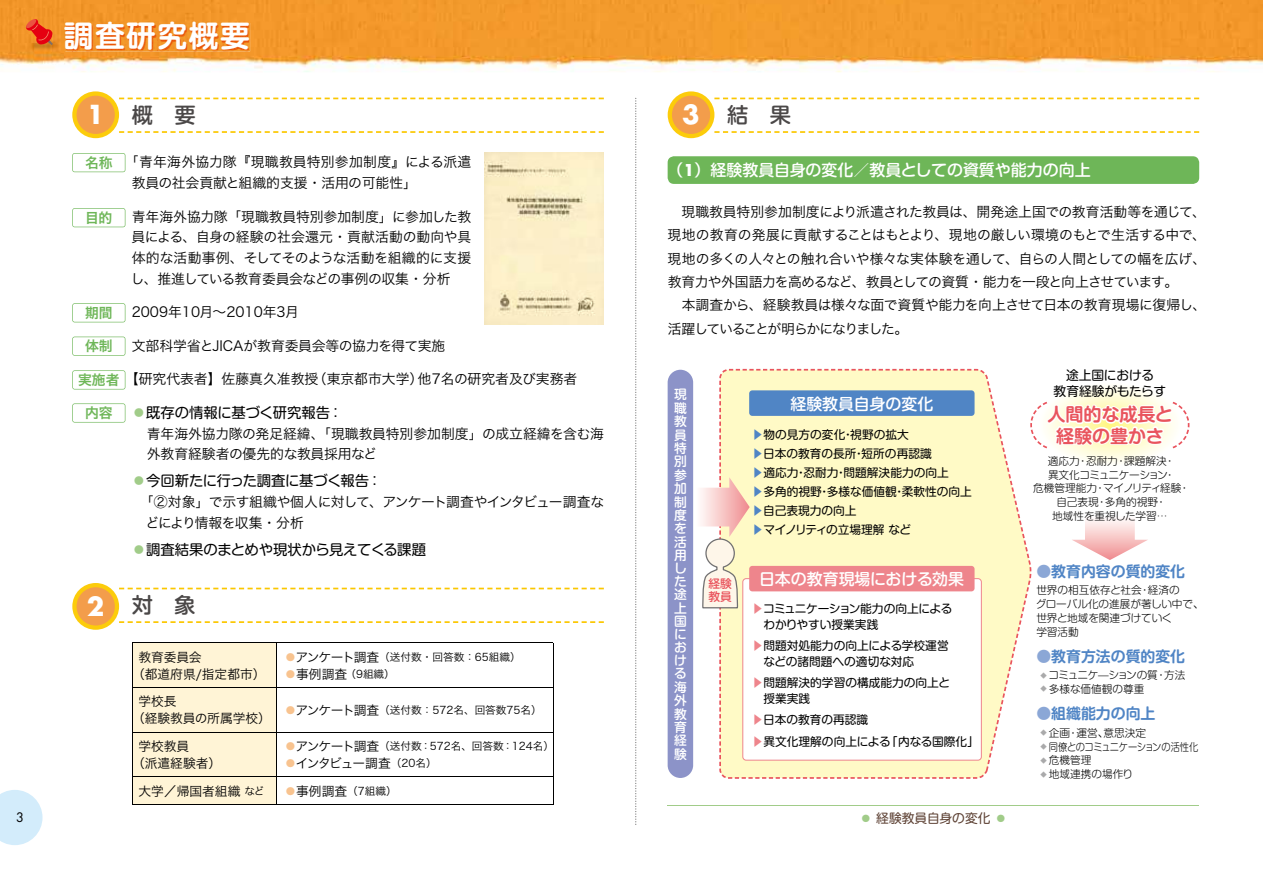
<style>
.page{position:relative;width:1263px;height:893px;background:#fff}
.page>*{position:absolute;margin:0;border:0;box-sizing:border-box;transform-origin:0 0}
.t1{font:29.7px "Shin M Go Pro De Bold 90 pv RKSJ H";letter-spacing:.05em;color:#fff}
.t2{font:700 25.5px "Futura";color:#fff}
.t3{font:21.3px "Shin M Go Pro Medium 90 pv RKSJ H";color:#4b4848}
.t4{font:18px/21.3px "Shin M Go Pro De Bold 90 pv RKSJ H";color:#e9545d;text-align:center}
.t5{font:15.9px "Shin M Go Pro Medium 90 pv RKSJ H";color:#fff}
.t6{font:14.85px "Shin M Go Pro De Bold 90 pv RKSJ H";color:#5085c5}
.t7{font:14.4px "Shin M Go Pro Regular 90 pv RKSJ H";letter-spacing:-.03em;color:#000}
.t8{font:14.4px "Shin M Go Pro Regular 90 pv RKSJ H";letter-spacing:-.01em;color:#000}
.t9{font:13.8px/23.4px "Hira Kaku Pro W3 90 pv RKSJ H";letter-spacing:-.02em;color:#000}
.t10{font:13.8px/20.7px "Hira Kaku Pro W3 90 pv RKSJ H";color:#000}
.t11{font:13.8px "Hira Kaku Pro W6 90 pv RKSJ H";color:#6eb658}
.t12{font:12.75px/17px "Hira Kaku Pro W3 90 pv RKSJ H";color:#000}
.t13{font:12.75px/13.4px "Shin M Go Pro Medium 90 pv RKSJ V";color:#fff;text-align:justify}
.t14{font:12.75px/15.9px "Shin M Go Pro Regular 90 pv RKSJ H";letter-spacing:-.02em;color:#000;text-align:center}
.t15{font:12.75px "Hira Kaku Pro W3 90 pv RKSJ H";letter-spacing:-.09em;color:#000}
.t16{font:12.75px "Shin M Go Pro Regular 90 pv RKSJ H";color:#5e4235}
.t17{font:12.75px "Futura";color:#000}
.t18{font:11.7px/19.2px "Shin M Go Pro Regular 90 pv RKSJ H";color:#000}
.t19{font:11.7px/12.8px "Shin M Go Pro Medium 90 pv RKSJ H";color:#e9545d}
.t20{font:10.65px/13.8px "Shin M Go Pro Light 90 pv RKSJ H";color:#000}
.t21{font:10.65px "Hira Kaku Pro W3 90 pv RKSJ H";color:#000}
.t22{font:10.65px "Shin M Go Pro Light 90 pv RKSJ H";letter-spacing:-.04em;color:#000;scale:.87 1}
.t23{font:10.65px "Shin M Go Pro Light 90 pv RKSJ H";letter-spacing:-.04em;color:#000}
.s1{font-family:"Hira Kaku Pro W6 90 pv RKSJ H";color:#6eb658}
.s2{color:#a1cc89}
.s3{font-size:12.75px;color:#f8c38f}
.s4{font-size:12.75px}
.s5{font-family:"Shin Go Pro Medium 90 pv RKSJ H"}
.s6{font-family:"Futura";font-weight:700}
.s7{color:#5085c5}
.s8{color:#8ba7d6}
.s9{color:#ee858c}
.s10{color:#f8c38f}
.s11{font-size:10.65px}
.s12{font-size:12.15px;color:#a1cc89}
</style>
<div class="page">
<img style="left:1px;top:0;width:1262px;height:72px">
<hr style="left:277px;top:643px;width:276px;height:1px;background:#000">
<hr style="left:277px;top:687px;width:276px;height:1px;background:#000">
<hr style="left:277px;top:732px;width:276px;height:1px;background:#000">
<hr style="left:277px;top:777px;width:276px;height:1px;background:#000">
<div style="left:132px;top:643px;width:145px;height:161px;background:#fff4d6"></div>
<hr style="left:132px;top:804px;width:145px;height:1px;background:#000">
<hr style="left:277px;top:804px;width:276px;height:1px;background:#000">
<hr style="left:553px;top:643px;width:1px;height:44px;background:#000">
<hr style="left:553px;top:688px;width:1px;height:44px;background:#000">
<hr style="left:553px;top:732px;width:1px;height:45px;background:#000">
<svg style="left:553px;top:777px;width:1px;height:27px"></svg>
<div style="left:668px;top:156px;width:531px;height:28px;background:#6eb658;border-radius:6px"></div>
<hr style="left:668px;top:805px;width:531px;height:1px;background:#a1cc89">
<svg style="left:668px;top:91px;width:531px;height:47px"></svg>
<img style="left:66px;top:23px;width:184px;height:28px">
<div style="left:66px;top:23px;width:183px;height:27px;background:#f29629"></div>
<img style="left:484px;top:152px;width:120px;height:172px">
<svg style="left:72px;top:153px;width:53px;height:19px"></svg>
<svg style="left:72px;top:208px;width:53px;height:19px"></svg>
<svg style="left:72px;top:303px;width:53px;height:19px"></svg>
<svg style="left:72px;top:337px;width:53px;height:19px"></svg>
<svg style="left:72px;top:403px;width:53px;height:20px"></svg>
<svg style="left:72px;top:370px;width:53px;height:19px"></svg>
<div style="left:668px;top:370px;width:25px;height:408px;background:#8c93c8;border-radius:13px"></div>
<svg style="left:719px;top:369px;width:313px;height:410px;background:#fef6cb"></svg>
<div style="left:749px;top:390px;width:225px;height:26px;background:#5085c5;border-radius:3px"></div>
<div style="left:743px;top:579px;width:238px;height:181px;background:#fff;border-radius:3px"></div>
<div style="left:742px;top:578px;width:240px;height:183px;border:1px solid #ee858c;border-radius:3px"></div>
<div style="left:749px;top:566px;width:225px;height:25px;background:#ee858c;border-radius:3px"></div>
<svg style="left:1029px;top:381px;width:161px;height:94px"></svg>
<svg style="left:1072px;top:520px;width:76px;height:40px"></svg>
<svg style="left:701px;top:477px;width:49px;height:134px"></svg>
<svg style="left:72px;top:91px;width:532px;height:47px"></svg>
<svg style="left:72px;top:583px;width:532px;height:47px"></svg>
<img style="left:0;top:0;width:64px;height:64px">
<svg style="left:25px;top:18px;width:28px;height:27px"></svg>
<svg style="left:0;top:790px;width:43px;height:55px"></svg>
<svg style="left:635px;top:98px;width:1px;height:727px"></svg>
<p class="t17" style="left:16px;top:809px;width:9px">3</p>
<h1 class="t1" style="left:64px;top:12px;width:188px">調査研究概要</h1>
<h2 class="t2" style="left:87px;top:97px;width:19px">1</h2>
<h2 class="t2" style="left:682px;top:97px;width:19px">3</h2>
<h3 class="t3" style="left:132px;top:98px;width:65px">概　要</h3>
<p class="t10" style="left:132px;top:151px;width:341px;text-indent:-7px">「青年海外協力隊『現職教員特別参加制度』による派遣教員の社会貢献と組織的支援・活用の可能性」</p>
<p class="t9" style="left:131px;top:205px;width:342px;line-height:20.7px;text-align:justify">青年海外協力隊「現職教員特別参加制度」に参加した教員による、自身の経験の社会還元・貢献活動の動向や具体的な活動事例、そしてそのような活動を組織的に支援し、推進している教育委員会などの事例の収集・分析</p>
<p class="t10" style="left:132px;top:301px;width:169px">2009年10月～2010年3月</p>
<p class="t9" style="left:132px;top:333px;width:315px">文部科学省とJICAが教育委員会等の協力を得て実施</p>
<p class="t10" style="left:78px;top:368px;width:501px"><span class="s1">実施者</span>【研究代表者】佐藤真久准教授（東京都市大学）他7名の研究者及び実務者</p>
<p class="t8" style="left:132px;top:401px;width:213px"><span class="s2">●</span>既存の情報に基づく研究報告：</p>
<p class="t10" style="left:147px;top:422px;width:459px">青年海外協力隊の発足経緯、「現職教員特別参加制度」の成立経緯を含む海外教育経験者の優先的な教員採用など</p>
<p class="t7" style="left:132px;top:469px;width:252px"><span class="s2">●</span>今回新たに行った調査に基づく報告：</p>
<p class="t9" style="left:145px;top:491px;width:460px;line-height:20.7px;text-indent:-6px">「②対象」で示す組織や個人に対して、アンケート調査やインタビュー調査などにより情報を収集・分析</p>
<p class="t7" style="left:132px;top:538px;width:296px"><span class="s2">●</span>調査結果のまとめや現状から見えてくる課題</p>
<h3 class="t3" style="left:132px;top:588px;width:65px">対　象</h3>
<p class="t12" style="left:132px;top:647px;width:135px;text-indent:6px">教育委員会<br>（都道府県/指定都市）</p>
<p class="t21" style="left:284px;top:647px;width:238px"><span class="s3">●</span><span class="s4">アンケート調査</span>（送付数・回答数：65組織）</p>
<h3 class="t3" style="left:727px;top:98px;width:65px">結　果</h3>
<p class="t5" style="left:667px;top:158px;width:425px"><span class="s5">（</span><span class="s6">1</span><span class="s5">）</span>経験教員自身の変化／教員としての資質や能力の向上</p>
<p class="t9" style="left:668px;top:199px;width:540px">　現職教員特別参加制度により派遣された教員は、開発途上国での教育活動等を通じて、現地の教育の発展に貢献することはもとより、現地の厳しい環境のもとで生活する中で、現地の多くの人々との触れ合いや様々な実体験を通して、自らの人間としての幅を広げ、教育力や外国語力を高めるなど、教員としての資質・能力を一段と向上させています。<br>　本調査から、経験教員は様々な面で資質や能力を向上させて日本の教育現場に復帰し、活躍していることが明らかになりました。</p>
<p class="t11" style="left:85px;top:150px;width:29px">名称</p>
<p class="t11" style="left:85px;top:205px;width:29px">目的</p>
<p class="t11" style="left:85px;top:300px;width:29px">期間</p>
<p class="t11" style="left:85px;top:334px;width:29px">体制</p>
<p class="t14" style="left:1053px;top:366px;width:114px">途上国における<br>教育経験がもたらす</p>
<h3 class="t4" style="left:1047px;top:402px;width:127px">人間的な成長と経験の豊かさ</h3>
<p class="t20" style="left:1033px;top:452px;width:158px;text-align:center">適応力・忍耐力・課題解決・<br>異文化コミュニケーション・<br>危機管理能力・マイノリティ経験・自己表現・多角的視野・<br>地域性を重視した学習…</p>
<p class="t13" style="left:674px;top:386px;width:14px">現職教員特別参加制度を活用した途上国における海外教育経験</p>
<p class="t5" style="left:790px;top:391px;width:144px">経験教員自身の変化</p>
<p class="t11" style="left:85px;top:401px;width:29px">内容</p>
<p class="t18" style="left:752px;top:423px;width:222px"><span class="s7">▶</span>物の見方の変化・視野の拡大<br><span class="s7">▶</span>日本の教育の長所・短所の再認識<br><span class="s7">▶</span>適応力・忍耐力・問題解決能力の向上<br><span class="s7">▶</span>多角的視野・多様な価値観・柔軟性の向上<span class="s7">▶</span>自己表現力の向上<br><span class="s7">▶</span>マイノリティの立場理解 など</p>
<p class="t6" style="left:1036px;top:559px;width:150px"><span class="s8">●</span>教育内容の質的変化</p>
<p class="t20" style="left:1036px;top:582px;width:169px">世界の相互依存と社会・経済の<br>グローバル化の進展が著しい中で、世界と地域を関連づけていく<br>学習活動</p>
<p class="t6" style="left:1036px;top:644px;width:150px"><span class="s8">●</span>教育方法の質的変化</p>
<p class="t23" style="left:1040px;top:667px;width:146px"><sup>◆</sup> コミュニケ̶ションの質・方法</p>
<p class="t20" style="left:1040px;top:681px;width:105px"><sup>◆</sup> 多様な価値観の尊重</p>
<p class="t6" style="left:1036px;top:701px;width:121px"><span class="s8">●</span>組織能力の向上</p>
<p class="t20" style="left:1040px;top:724px;width:107px"><sup>◆</sup> 企画・運営、意思決定</p>
<p class="t22" style="left:1040px;top:738px;width:183px"><sup>◆</sup> 同僚とのコミュニケーションの活性化</p>
<p class="t20" style="left:1040px;top:752px;width:52px"><sup>◆</sup> 危機管理</p>
<p class="t20" style="left:1040px;top:766px;width:94px"><sup>◆</sup> 地域連携の場作り</p>
<p class="t5" style="left:759px;top:566px;width:206px">日本の教育現場における効果</p>
<p class="t19" style="left:708px;top:576px;width:25px">経験教員</p>
<h2 class="t2" style="left:87px;top:589px;width:19px">2</h2>
<p class="t18" style="left:752px;top:599px;width:202px;line-height:15.9px"><span class="s9">▶</span>コミュニケーション能力の向上による　わかりやすい授業実践</p>
<p class="t18" style="left:752px;top:636px;width:198px;line-height:15.9px"><span class="s9">▶</span>問題対処能力の向上による学校運営　などの諸問題への適切な対応</p>
<p class="t18" style="left:752px;top:673px;width:200px;line-height:15.9px"><span class="s9">▶</span>問題解決的学習の構成能力の向上と　授業実践</p>
<p class="t18" style="left:752px;top:708px;width:228px;line-height:21.3px"><span class="s9">▶</span>日本の教育の再認識<br><span class="s9">▶</span>異文化理解の向上による「内なる国際化」</p>
<p class="t21" style="left:284px;top:664px;width:112px"><span class="s3">●</span><span class="s4">事例調査</span>（9組織）</p>
<p class="t12" style="left:132px;top:692px;width:140px;text-indent:6px">学校長<br>（経験教員の所属学校）</p>
<p class="t21" style="left:284px;top:700px;width:259px"><span class="s3">●</span><span class="s4">アンケート調査</span>（送付数：572名、回答数75名）</p>
<p class="t12" style="left:132px;top:737px;width:91px;text-indent:6px">学校教員<br>（派遣経験者）</p>
<p class="t21" style="left:284px;top:737px;width:271px"><span class="s3">●</span><span class="s4">アンケート調査</span>（送付数：572名、回答数：124名）</p>
<p class="t15" style="left:284px;top:752px;width:154px"><span class="s10">●</span>インタビュー調査<span class="s11">（20名）</span></p>
<p class="t12" style="left:138px;top:781px;width:128px">大学／帰国者組織 <span class="s11">など</span></p>
<p class="t21" style="left:284px;top:781px;width:114px"><span class="s3">●</span><span class="s4">事例調査</span>（7組織）</p>
<p class="t16" style="left:860px;top:808px;width:148px"><span class="s12">●</span> 経験教員自身の変化 <span class="s12">●</span></p>
</div>
